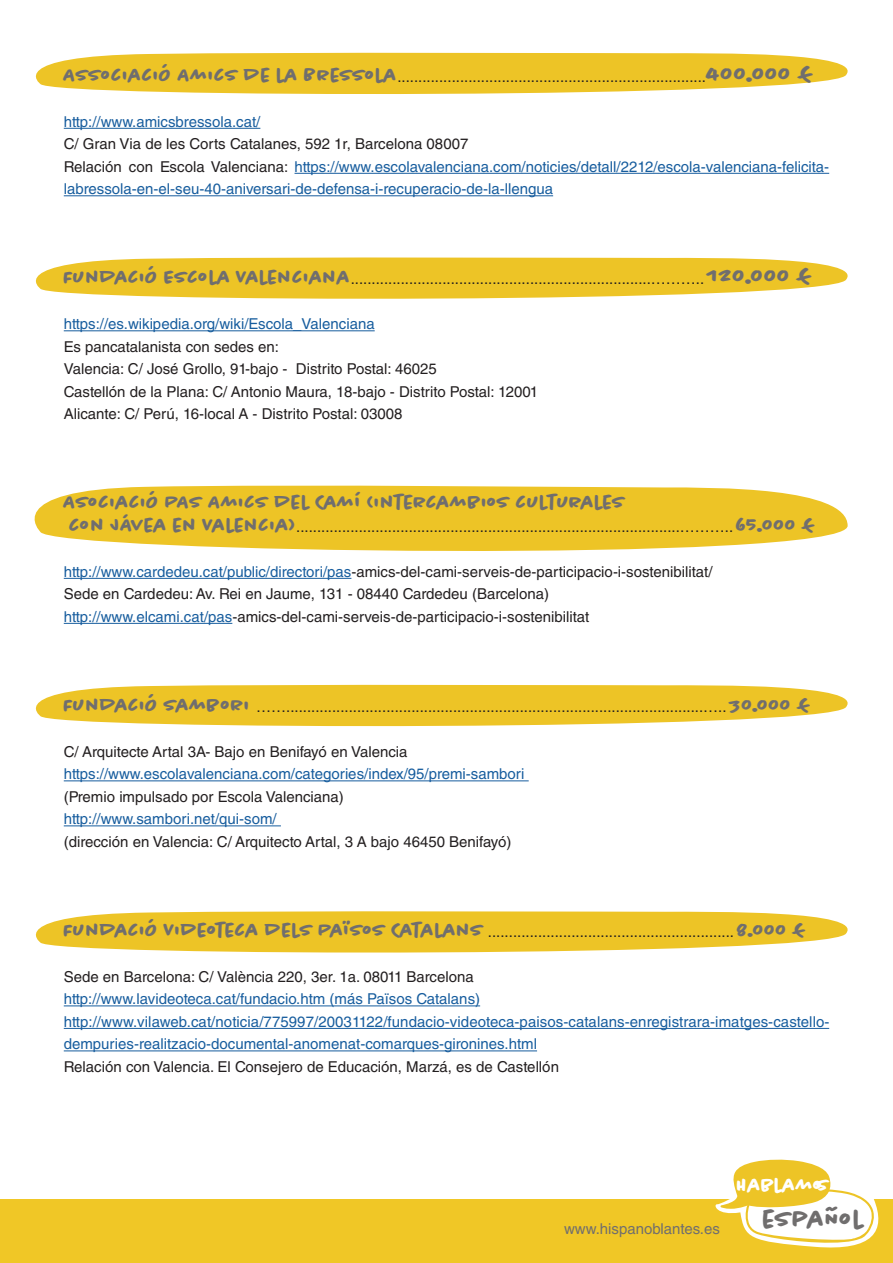
<style>
.page{position:relative;width:893px;height:1263px;background:#fff}
.page>*{position:absolute;margin:0;border:0;box-sizing:border-box;transform-origin:0 0}
.t1{font:700 25.5px "Chantal";color:#706e6e}
.t2{font:700 19.65px "Chantal";color:#fff}
.t3{font:700 19.5px "Chantal";color:#706e6e}
.t4{font:15px "Helvetica LT Std";color:#231f20}
.t5{font:15px/22.5px "Helvetica LT Std";color:#175d9e}
.t6{font:15px "Helvetica LT Std";color:#706e6e}
.s1{font-family:"Chantal";font-weight:700;font-size:19.5px;color:#706e6e}
.s2{font-family:"Chantal";font-weight:700;font-size:22.5px;color:#706e6e}
.s3{color:#231f20}
.s4{color:#175d9e}
</style>
<div class="page">
<div style="left:0;top:1199px;width:893px;height:64px;background:#f0c726"></div>
<svg style="left:715px;top:1159px;width:164px;height:89px"></svg>
<svg style="left:35px;top:52px;width:813px;height:42px;background:#efcc43"></svg>
<svg style="left:35px;top:257px;width:813px;height:42px;background:#efcc43"></svg>
<svg style="left:35px;top:684px;width:813px;height:43px;background:#efcd48"></svg>
<svg style="left:35px;top:911px;width:813px;height:42px;background:#efcc43"></svg>
<svg style="left:34px;top:485px;width:814px;height:66px;background:#efcb42"></svg>
<hr style="left:64px;top:128px;width:196px;height:1px;background:#175d9e">
<hr style="left:295px;top:173px;width:534px;height:1px;background:#175d9e">
<hr style="left:64px;top:195px;width:489px;height:1px;background:#175d9e">
<hr style="left:64px;top:330px;width:311px;height:1px;background:#175d9e">
<hr style="left:64px;top:578px;width:287px;height:1px;background:#175d9e">
<hr style="left:64px;top:623px;width:168px;height:1px;background:#175d9e">
<hr style="left:64px;top:780px;width:465px;height:1px;background:#175d9e">
<hr style="left:64px;top:825px;width:217px;height:1px;background:#175d9e">
<hr style="left:64px;top:1005px;width:416px;height:1px;background:#175d9e">
<hr style="left:64px;top:1028px;width:765px;height:1px;background:#175d9e">
<hr style="left:64px;top:1050px;width:473px;height:1px;background:#175d9e">
<p class="t4" style="left:64px;top:68px;width:752px"><span class="s1">ASSOCIACIÓ AMICS DE LA BRESSOLA</span>..........................................................................<span class="s2">400.000 €</span></p>
<p class="t5" style="left:64px;top:110px;width:198px">http://www.amicsbressola.cat/</p>
<p class="t4" style="left:64px;top:135px;width:406px">C/ Gran Via de les Corts Catalanes, 592 1r, Barcelona 08007</p>
<p class="t5" style="left:64px;top:155px;width:767px"><span class="s3">Relación con Escola Valenciana:</span> https://www.escolavalenciana.com/noticies/detall/2212/escola-valenciana-felicita&shy;labressola-en-el-seu-40-aniversari-de-defensa-i-recuperacio-de-la-llengua</p>
<p class="t4" style="left:64px;top:270px;width:751px"><span class="s1">FUNDACIÓ ESCOLA VALENCIANA</span>........................................................................……….. <span class="s2">120.000 €</span></p>
<p class="t5" style="left:64px;top:313px;width:312px">https://es.wikipedia.org/wiki/Escola_Valenciana</p>
<p class="t4" style="left:64px;top:338px;width:217px">Es pancatalanista con sedes en:</p>
<p class="t4" style="left:64px;top:360px;width:375px">Valencia: C/ José Grollo, 91-bajo - Distrito Postal: 46025</p>
<p class="t4" style="left:64px;top:383px;width:476px">Castellón de la Plana: C/ Antonio Maura, 18-bajo - Distrito Postal: 12001</p>
<p class="t4" style="left:64px;top:405px;width:340px">Alicante: C/ Perú, 16-local A - Distrito Postal: 03008</p>
<p class="t3" style="left:64px;top:490px;width:563px">ASOCIACIÓ PAS AMICS DEL CAMÍ (INTERCAMBIOS CULTURALES</p>
<p class="t4" style="left:70px;top:518px;width:748px"><span class="s1">CON JÁVEA EN VALENCIA)</span>............................................................................................……….. <span class="s1">65.000 €</span></p>
<p class="t4" style="left:64px;top:563px;width:650px"><span class="s4">http://www.cardedeu.cat/public/directori/pas</span>-amics-del-cami-serveis-de-participacio-i-sostenibilitat/</p>
<p class="t4" style="left:64px;top:585px;width:487px">Sede en Cardedeu: Av. Rei en Jaume, 131 - 08440 Cardedeu (Barcelona)</p>
<p class="t4" style="left:64px;top:608px;width:527px"><span class="s4">http://www.elcami.cat/pas</span>-amics-del-cami-serveis-de-participacio-i-sostenibilitat</p>
<p class="t4" style="left:64px;top:698px;width:749px"><span class="s1">FUNDACIÓ SAMBORI</span> ……....................................................................................................….. <span class="s1">30.000 €</span></p>
<p class="t4" style="left:64px;top:743px;width:345px">C/ Arquitecte Artal 3A- Bajo en Benifayó en Valencia</p>
<p class="t5" style="left:64px;top:763px;width:462px">https://www.escolavalenciana.com/categories/index/95/premi-sambori</p>
<p class="t4" style="left:64px;top:788px;width:282px">(Premio impulsado por Escola Valenciana)</p>
<p class="t5" style="left:64px;top:808px;width:214px">http://www.sambori.net/qui-som/</p>
<p class="t4" style="left:64px;top:833px;width:449px">(dirección en Valencia: C/ Arquitecto Artal, 3 A bajo 46450 Benifayó)</p>
<p class="t4" style="left:64px;top:923px;width:745px"><span class="s1">FUNDACIÓ VIDEOTECA DELS PAÏSOS CATALANS</span> ........................................................... <span class="s1">8.000 €</span></p>
<p class="t4" style="left:64px;top:968px;width:412px">Sede en Barcelona: C/ València 220, 3er. 1a. 08011 Barcelona</p>
<p class="t5" style="left:64px;top:988px;width:418px">http://www.lavideoteca.cat/fundacio.htm (más Països Catalans)</p>
<p class="t5" style="left:64px;top:1010px;width:767px">http://www.vilaweb.cat/noticia/775997/20031122/fundacio-videoteca-paisos-catalans-enregistrara-imatges-castello&shy;dempuries-realitzacio-documental-anomenat-comarques-gironines.html</p>
<p class="t4" style="left:64px;top:1058px;width:497px">Relación con Valencia. El Consejero de Educación, Marzá, es de Castellón</p>
<p class="t6" style="left:564px;top:1220px;width:157px">www.hispanoblantes.es</p>
<h2 class="t2" style="left:737px;top:1172px;width:94px">HABLAMOS</h2>
<h1 class="t1" style="left:763px;top:1203px;width:103px">ESPAÑOL</h1>
</div>
